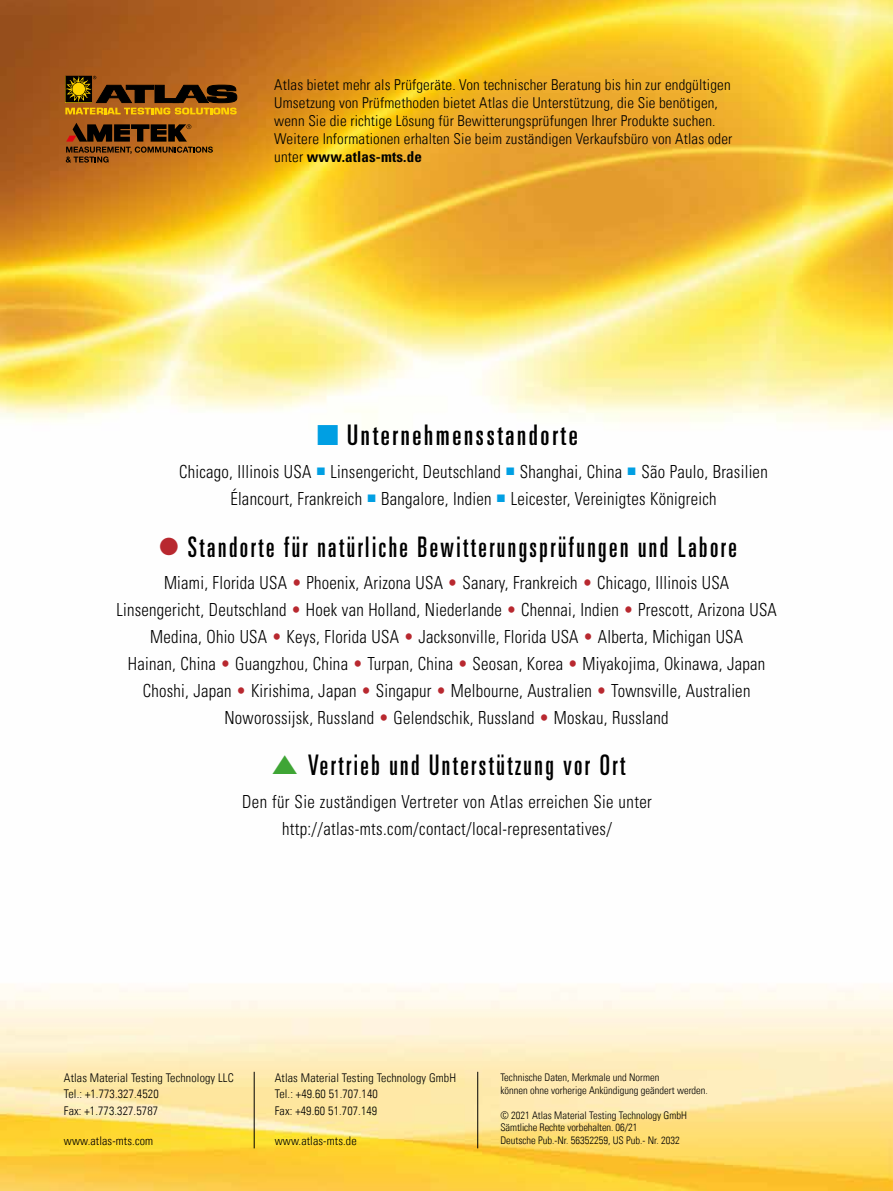
<style>
.page{position:relative;width:893px;height:1191px;background:#fff}
.page>*{position:absolute;margin:0;border:0;box-sizing:border-box;transform-origin:0 0}
.t1{font:ultra-condensed 28.35px "Univers";letter-spacing:.1em;color:#000;scale:.89 1}
.t2{font:ultra-condensed 28.35px "Univers";letter-spacing:.1em;color:#000;scale:.95 1}
.t3{font:300 condensed 18px/27px "Univers";letter-spacing:.015em;color:#000;text-align:center;scale:.93 1}
.t4{font:300 condensed 15px/18px "Univers LT";letter-spacing:.01em;color:#000}
.t5{font:700 condensed 15px "Univers LT Std";letter-spacing:.01em;color:#000}
.t6{font:300 condensed 12px/16.5px "Univers LT";letter-spacing:.01em;color:#000}
.t7{font:300 condensed 10.5px/12.6px "Univers LT";color:#000}
.s1{font-family:"Univers LT";font-weight:300}
.s2{font-family:"Arial";font-stretch:normal;font-size:43.2px;color:#009fe3}
.s3{font-size:48.6px;color:#b8282f}
.s4{color:#b8282f}
.s5{font-family:"Arial";font-stretch:normal;font-size:27px;color:#3fa535}
</style>
<div class="page">
<img style="left:0;top:0;width:893px;height:1191px">
<hr style="left:254px;top:1071px;width:1px;height:77px;background:#000">
<hr style="left:477px;top:1071px;width:1px;height:77px;background:#000">
<svg style="left:66px;top:123px;width:147px;height:40px;background:#804814"></svg>
<svg style="left:65px;top:76px;width:172px;height:38px;background:#82520f"></svg>
<p class="t4" style="left:274px;top:75px;width:460px">Atlas bietet mehr als Prüfgeräte. Von technischer Beratung bis hin zur endgültigen Umsetzung von Prüfmethoden bietet Atlas die Unterstützung, die Sie benötigen, wenn Sie die richtige Lösung für Bewitterungsprüfungen Ihrer Produkte suchen.<br>Weitere Informationen erhalten Sie beim zuständigen Verkaufsbüro von Atlas oder</p>
<p class="t5" style="left:274px;top:147px;width:149px"><span class="s1">unter</span> www.atlas-mts.de</p>
<h1 class="t2" style="left:315px;top:418px;width:278px"><span class="s2">■</span>Unternehmensstandorte</h1>
<p class="t3" style="left:179px;top:458px;width:634px">Chicago, Illinois USA <sup>■</sup> Linsengericht, Deutschland <sup>■</sup> Shanghai, China <sup>■</sup> São Paulo, Brasilien<br>Élancourt, Frankreich <sup>■</sup> Bangalore, Indien <sup>■</sup> Leicester, Vereinigtes Königreich</p>
<h1 class="t1" style="left:157px;top:530px;width:653px"><span class="s3">•</span> Standorte für natürliche Bewitterungsprüfungen und Labore</h1>
<p class="t3" style="left:116px;top:569px;width:712px">Miami, Florida USA <span class="s4">•</span> Phoenix, Arizona USA <span class="s4">•</span> Sanary, Frankreich <span class="s4">•</span> Chicago, Illinois USA<br>Linsengericht, Deutschland <span class="s4">•</span> Hoek van Holland, Niederlande <span class="s4">•</span> Chennai, Indien <span class="s4">•</span> Prescott, Arizona USA Medina, Ohio USA <span class="s4">•</span> Keys, Florida USA <span class="s4">•</span> Jacksonville, Florida USA <span class="s4">•</span> Alberta, Michigan USA<br>Hainan, China <span class="s4">•</span> Guangzhou, China <span class="s4">•</span> Turpan, China <span class="s4">•</span> Seosan, Korea <span class="s4">•</span> Miyakojima, Okinawa, Japan Choshi, Japan <span class="s4">•</span> Kirishima, Japan <span class="s4">•</span> Singapur <span class="s4">•</span> Melbourne, Australien <span class="s4">•</span> Townsville, Australien Noworossijsk, Russland <span class="s4">•</span> Gelendschik, Russland <span class="s4">•</span> Moskau, Russland</p>
<h1 class="t1" style="left:267px;top:749px;width:404px"><span class="s5">▲</span>Vertrieb und Unterstützung vor Ort</h1>
<p class="t3" style="left:242px;top:788px;width:442px">Den für Sie zuständigen Vertreter von Atlas erreichen Sie unter http://atlas-mts.com/contact/local-representatives/</p>
<p class="t6" style="left:64px;top:1069px;width:171px">Atlas Material Testing Technology LLC<br>Tel.: +1.773.327.4520<br>Fax: +1.773.327.5787</p>
<p class="t6" style="left:64px;top:1132px;width:91px">www.atlas-mts.com</p>
<p class="t6" style="left:275px;top:1069px;width:183px">Atlas Material Testing Technology GmbH<br>Tel.: +49.60 51.707.140<br>Fax: +49.60 51.707.149</p>
<p class="t6" style="left:275px;top:1132px;width:83px">www.atlas-mts.de</p>
<p class="t7" style="left:500px;top:1070px;width:209px;line-height:13.2px">Technische Daten, Merkmale und Normen<br>können ohne vorherige Ankündigung geändert werden.</p>
<p class="t7" style="left:500px;top:1109px;width:188px">© 2021 Atlas Material Testing Technology GmbH<br>Sämtliche Rechte vorbehalten. 06/21<br>Deutsche Pub.-Nr. 56352259, US Pub.- Nr. 2032</p>
</div>
